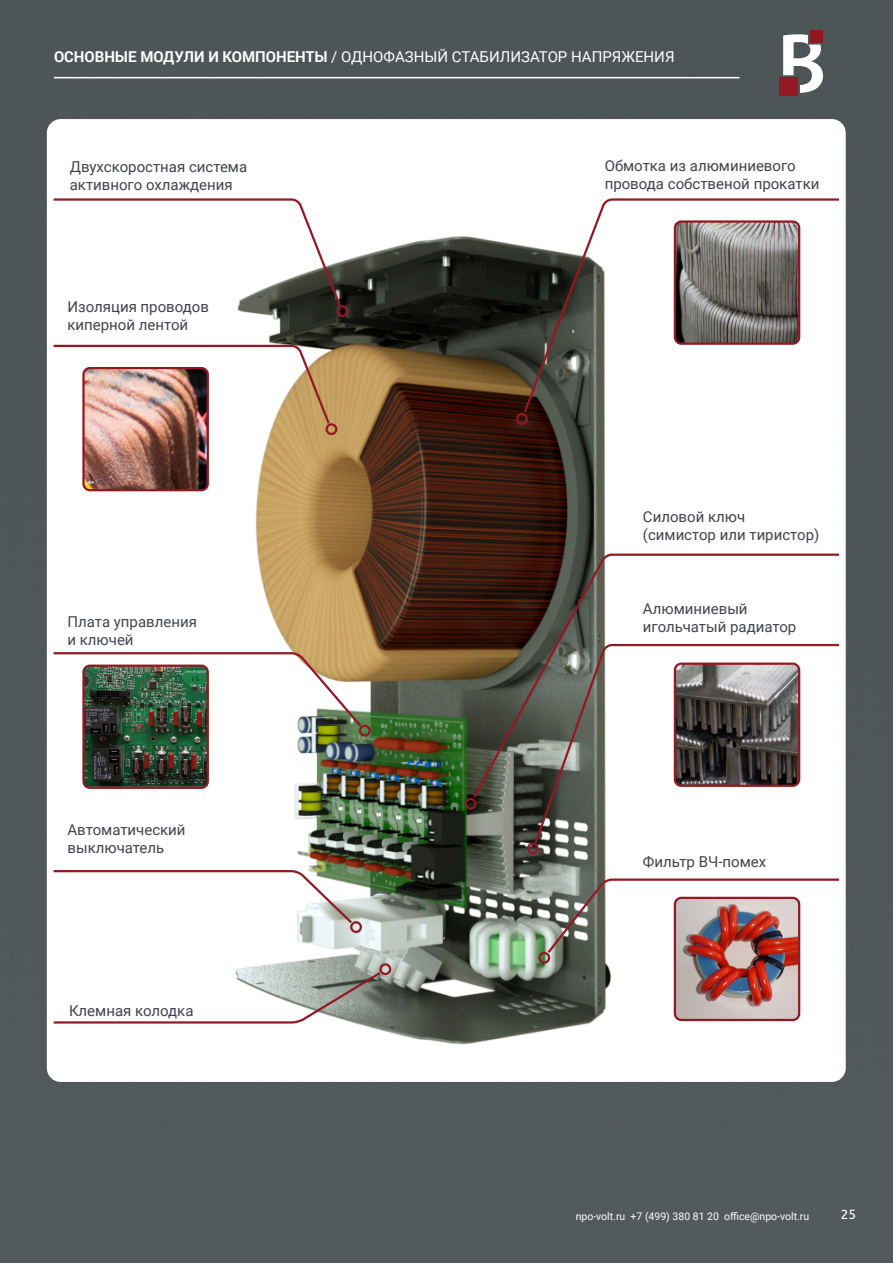
<style>
.page{position:relative;width:893px;height:1263px;background:#50585a}
.page>*{position:absolute;margin:0;border:0;box-sizing:border-box;transform-origin:0 0}
.t1{font:15px "Roboto";color:#40424e}
.t2{font:15px "Roboto";color:#40444f}
.t3{font:15px "Roboto";color:#fff}
.t4{font:15px "Roboto";color:#40434e}
.t5{font:15px "Roboto";color:#414650}
.t6{font:13.5px "Ubuntu";color:#fff}
.t7{font:10.5px "Roboto";color:#fff}
.s1{font-weight:700}
</style>
<div class="page">
<svg style="left:783px;top:34px;width:40px;height:59px"></svg>
<div style="left:780px;top:78px;width:18px;height:18px;background:#921921"></div>
<div style="left:810px;top:30px;width:12px;height:12px;background:#921921"></div>
<hr style="left:54px;top:77px;width:685px;height:1px;background:#fff">
<div style="left:51px;top:123px;width:791px;height:955px;background:#fff;border-radius:10px"></div>
<div style="left:47px;top:119px;width:799px;height:963px;border:8px solid #fff;border-radius:10px"></div>
<img style="left:236px;top:236px;width:376px;height:809px">
<svg style="left:522px;top:197px;width:319px;height:218px"></svg>
<svg style="left:51px;top:197px;width:292px;height:111px"></svg>
<svg style="left:51px;top:344px;width:281px;height:82px"></svg>
<svg style="left:51px;top:651px;width:313px;height:78px"></svg>
<svg style="left:51px;top:869px;width:303px;height:57px"></svg>
<svg style="left:51px;top:970px;width:332px;height:55px"></svg>
<svg style="left:471px;top:552px;width:370px;height:248px"></svg>
<svg style="left:533px;top:643px;width:308px;height:202px"></svg>
<svg style="left:545px;top:877px;width:296px;height:78px"></svg>
<div style="left:516px;top:413px;width:12px;height:12px;border:2px solid #921922;border-radius:50%"></div>
<div style="left:336px;top:305px;width:12px;height:12px;border:2px solid #921922;border-radius:50%"></div>
<div style="left:325px;top:423px;width:12px;height:12px;border:2px solid #921922;border-radius:50%"></div>
<div style="left:359px;top:725px;width:12px;height:11px;border:2px solid #921922;border-radius:50%"></div>
<div style="left:350px;top:921px;width:12px;height:12px;border:2px solid #921922;border-radius:50%"></div>
<div style="left:379px;top:963px;width:12px;height:12px;border:2px solid #921922;border-radius:50%"></div>
<div style="left:465px;top:798px;width:11px;height:12px;border:2px solid #921922;border-radius:50%"></div>
<div style="left:527px;top:842px;width:12px;height:12px;border:2px solid #921922;border-radius:50%"></div>
<div style="left:538px;top:952px;width:12px;height:12px;border:2px solid #921922;border-radius:50%"></div>
<img style="left:675px;top:898px;width:122px;height:120px">
<div style="left:674px;top:897px;width:126px;height:124px;border:2px solid #921921;border-radius:6px"></div>
<img style="left:675px;top:665px;width:124px;height:121px">
<div style="left:674px;top:662px;width:126px;height:125px;border:2px solid #921921;border-radius:6px"></div>
<img style="left:675px;top:223px;width:124px;height:121px">
<div style="left:674px;top:220px;width:126px;height:125px;border:2px solid #921921;border-radius:6px"></div>
<img style="left:85px;top:368px;width:123px;height:120px">
<div style="left:82px;top:367px;width:127px;height:124px;border:2px solid #921921;border-radius:6px"></div>
<img style="left:85px;top:667px;width:121px;height:119px">
<div style="left:82px;top:664px;width:127px;height:125px;border:2px solid #921921;border-radius:6px"></div>
<p class="t3" style="left:54px;top:46px;width:622px"><span class="s1">ОСНОВНЫЕ МОДУЛИ И КОМПОНЕНТЫ</span> / ОДНОФАЗНЫЙ СТАБИЛИЗАТОР НАПРЯЖЕНИЯ</p>
<p class="t2" style="left:70px;top:156px;width:179px">Двухскоростная система</p>
<p class="t2" style="left:70px;top:174px;width:165px">активного охлаждения</p>
<p class="t4" style="left:68px;top:296px;width:143px">Изоляция проводов</p>
<p class="t4" style="left:68px;top:314px;width:122px">киперной лентой</p>
<p class="t5" style="left:68px;top:611px;width:131px">Плата управления</p>
<p class="t5" style="left:68px;top:629px;width:68px">и ключей</p>
<p class="t1" style="left:68px;top:819px;width:120px">Автоматический</p>
<p class="t1" style="left:68px;top:837px;width:98px">выключатель</p>
<p class="t1" style="left:69px;top:1000px;width:126px">Клемная колодка</p>
<p class="t1" style="left:605px;top:155px;width:193px">Обмотка из алюминиевого</p>
<p class="t1" style="left:605px;top:173px;width:216px">провода собственой прокатки</p>
<p class="t1" style="left:643px;top:506px;width:104px">Силовой ключ</p>
<p class="t1" style="left:643px;top:524px;width:178px">(симистор или тиристор)</p>
<p class="t2" style="left:643px;top:598px;width:106px">Алюминиевый</p>
<p class="t2" style="left:643px;top:616px;width:155px">игольчатый радиатор</p>
<p class="t1" style="left:643px;top:851px;width:125px">Фильтр ВЧ-помех</p>
<p class="t7" style="left:576px;top:1208px;width:235px">npo-volt.ru +7 (499) 380 81 20 office@npo-volt.ru</p>
<p class="t6" style="left:841px;top:1206px;width:17px">25</p>
</div>
